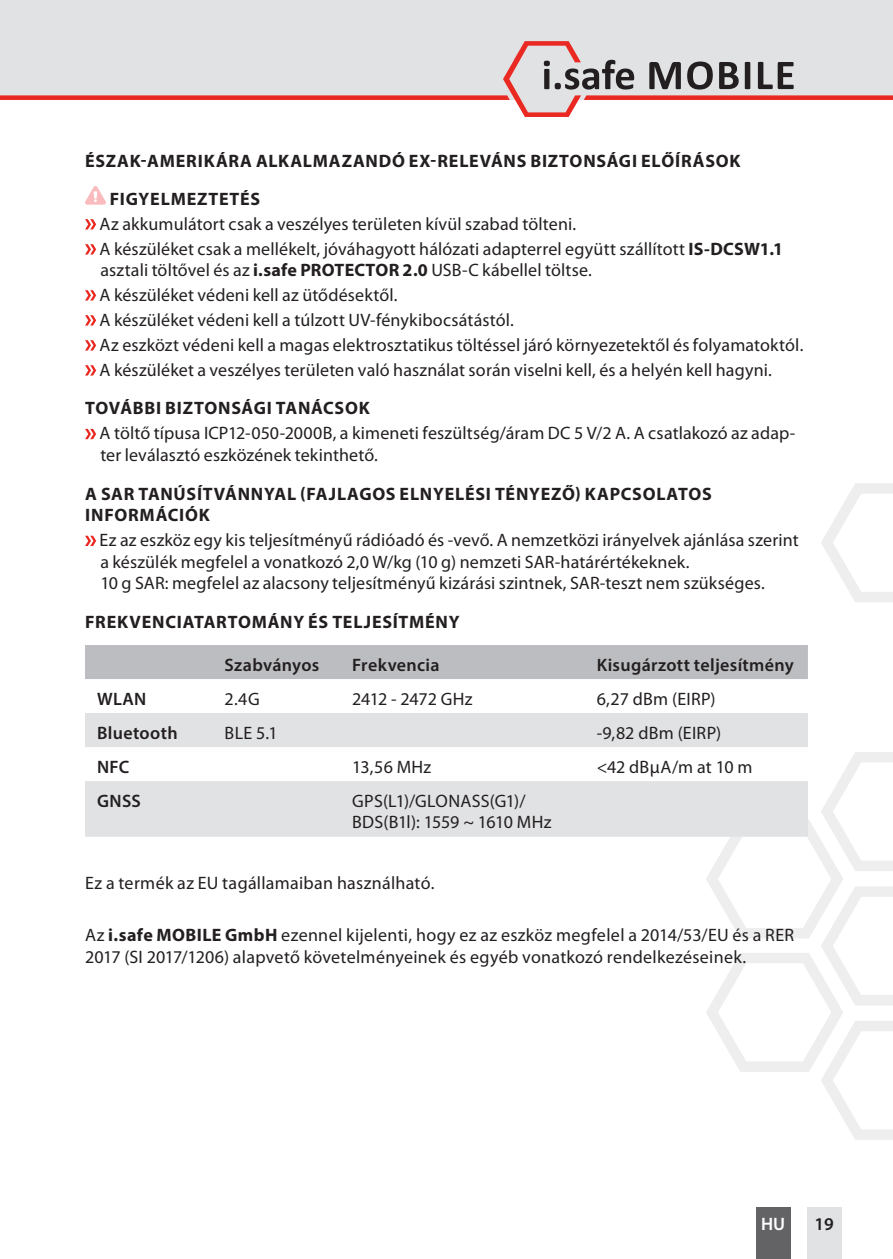
<style>
.page{position:relative;width:893px;height:1259px;background:#fff}
.page>*{position:absolute;margin:0;border:0;box-sizing:border-box;transform-origin:0 0}
.t1{font:18px/24.9px "Myriad Pro";letter-spacing:.01em;color:#231f20}
.t2{font:700 18px/38.1px "Myriad Pro";letter-spacing:.04em;color:#231f20}
.t3{font:600 18px "Myriad Pro";letter-spacing:.02em;color:#231f20}
.t4{font:18px "Myriad Pro";letter-spacing:-.01em;color:#231f20}
.t5{font:600 18px "Myriad Pro";color:#fff}
.s1{font-weight:700}
</style>
<div class="page">
<svg style="left:821px;top:483px;width:72px;height:119px"></svg>
<svg style="left:700px;top:752px;width:193px;height:388px"></svg>
<div style="left:756px;top:1208px;width:34px;height:51px;background:#636366"></div>
<div style="left:807px;top:1208px;width:34px;height:51px;background:#e1e2e4"></div>
<div style="left:0;top:0;width:893px;height:41px;background:#e1e2e4"></div>
<svg style="left:0;top:41px;width:893px;height:76px"></svg>
<svg style="left:85px;top:186px;width:21px;height:19px"></svg>
<svg style="left:85px;top:219px;width:11px;height:10px"></svg>
<svg style="left:85px;top:244px;width:11px;height:10px"></svg>
<svg style="left:85px;top:290px;width:11px;height:10px"></svg>
<svg style="left:85px;top:315px;width:11px;height:10px"></svg>
<svg style="left:85px;top:340px;width:11px;height:10px"></svg>
<svg style="left:85px;top:365px;width:11px;height:10px"></svg>
<svg style="left:85px;top:429px;width:11px;height:10px"></svg>
<svg style="left:85px;top:536px;width:11px;height:10px"></svg>
<div style="left:85px;top:645px;width:723px;height:34px;background:#bcbdc0"></div>
<svg style="left:85px;top:713px;width:723px;height:123px;fill:#e1e2e4"></svg>
<p class="t2" style="left:110px;top:141px;width:632px;text-indent:-25px">ÉSZAK-AMERIKÁRA ALKALMAZANDÓ EX-RELEVÁNS BIZTONSÁGI ELŐÍRÁSOK<br>FIGYELMEZTETÉS</p>
<p class="t1" style="left:100px;top:211px;width:685px">Az akkumulátort csak a veszélyes területen kívül szabad tölteni.<br>A készüléket csak a mellékelt, jóváhagyott hálózati adapterrel együtt szállított <span class="s1">IS-DCSW1.1</span></p>
<p class="t1" style="left:100px;top:257px;width:705px">asztali töltővel és az <span class="s1">i.safe PROTECTOR 2.0</span> USB-C kábellel töltse.<br>A készüléket védeni kell az ütődésektől.<br>A készüléket védeni kell a túlzott UV-fénykibocsátástól.<br>Az eszközt védeni kell a magas elektrosztatikus töltéssel járó környezetektől és folyamatoktól.<br>A készüléket a veszélyes területen való használat során viselni kell, és a helyén kell hagyni.</p>
<p class="t2" style="left:85px;top:388px;width:286px">TOVÁBBI BIZTONSÁGI TANÁCSOK</p>
<p class="t1" style="left:100px;top:422px;width:697px;line-height:21.6px">A töltő típusa ICP12-050-2000B, a kimeneti feszültség/áram DC 5 V/2 A. A csatlakozó az adap&shy;ter leválasztó eszközének tekinthető.</p>
<p class="t2" style="left:85px;top:482px;width:628px;line-height:21.6px">A SAR TANÚSÍTVÁNNYAL (FAJLAGOS ELNYELÉSI TÉNYEZŐ) KAPCSOLATOS<br>INFORMÁCIÓK</p>
<p class="t1" style="left:100px;top:529px;width:700px;line-height:21.6px">Ez az eszköz egy kis teljesítményű rádióadó és -vevő. A nemzetközi irányelvek ajánlása szerint a készülék megfelel a vonatkozó 2,0 W/kg (10 g) nemzeti SAR-határértékeknek.<br>10 g SAR: megfelel az alacsony teljesítményű kizárási szintnek, SAR-teszt nem szükséges.</p>
<p class="t2" style="left:85px;top:602px;width:376px">FREKVENCIATARTOMÁNY ÉS TELJESÍTMÉNY</p>
<p class="t3" style="left:225px;top:653px;width:96px">Szabványos</p>
<p class="t3" style="left:352px;top:653px;width:89px">Frekvencia</p>
<p class="t3" style="left:597px;top:653px;width:199px">Kisugárzott teljesítmény</p>
<p class="t3" style="left:97px;top:687px;width:51px">WLAN</p>
<p class="t1" style="left:225px;top:686px;width:37px">2.4G</p>
<p class="t4" style="left:352px;top:687px;width:122px">2412 - 2472 GHz</p>
<p class="t1" style="left:597px;top:686px;width:120px">6,27 dBm (EIRP)</p>
<p class="t3" style="left:97px;top:721px;width:82px">Bluetooth</p>
<p class="t1" style="left:225px;top:720px;width:55px">BLE 5.1</p>
<p class="t1" style="left:597px;top:720px;width:126px">-9,82 dBm (EIRP)</p>
<p class="t3" style="left:97px;top:755px;width:34px">NFC</p>
<p class="t1" style="left:352px;top:754px;width:81px">13,56 MHz</p>
<p class="t1" style="left:597px;top:754px;width:157px">&lt;42 dBμA/m at 10 m</p>
<p class="t3" style="left:97px;top:789px;width:45px">GNSS</p>
<p class="t1" style="left:352px;top:789px;width:201px;line-height:21.6px">GPS(L1)/GLONASS(G1)/<br>BDS(B1l): 1559 ~ 1610 MHz</p>
<p class="t1" style="left:85px;top:870px;width:351px">Ez a termék az EU tagállamaiban használható.</p>
<p class="t1" style="left:85px;top:923px;width:710px;line-height:21.6px">Az <span class="s1">i.safe MOBILE GmbH</span> ezennel kijelenti, hogy ez az eszköz megfelel a 2014/53/EU és a RER<br>2017 (SI 2017/1206) alapvető követelményeinek és egyéb vonatkozó rendelkezéseinek.</p>
<p class="t5" style="left:761px;top:1212px;width:26px">HU</p>
<p class="t3" style="left:815px;top:1212px;width:21px">19</p>
</div>
